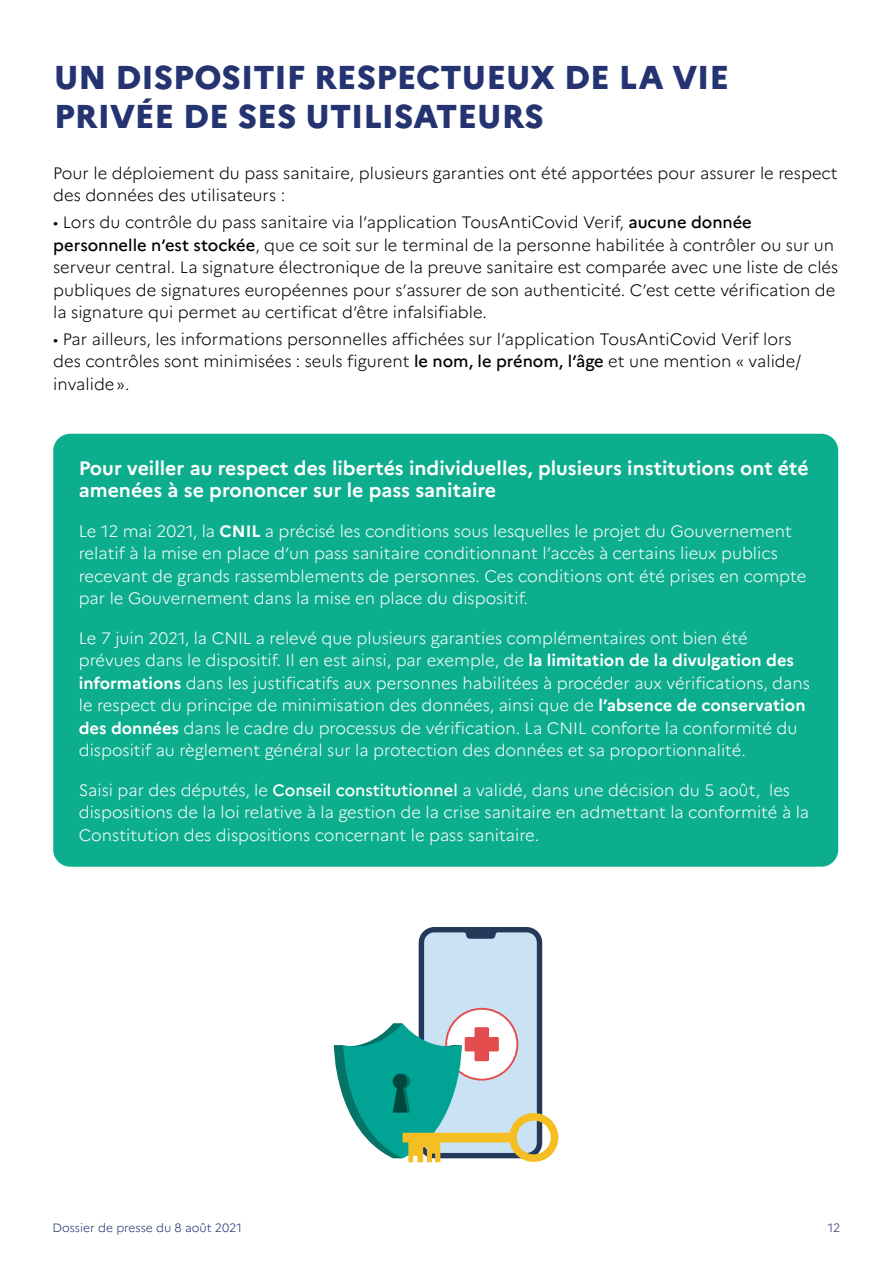
<style>
.page{position:relative;width:893px;height:1263px;background:#fff}
.page>*{position:absolute;margin:0;border:0;box-sizing:border-box;transform-origin:0 0}
.t1{font:800 33px/39px "Marianne";color:#253471}
.t2{font:700 19.5px/22.5px "Marianne";color:#fff}
.t3{font:300 16.5px/22.5px "Marianne";color:#fff}
.t4{font:300 16.5px/22.5px "Marianne";color:#000}
.t5{font:300 12px "Marianne";color:#253471}
.s1{font-weight:500}
.s2{font-weight:700}
</style>
<div class="page">
<div style="left:53px;top:434px;width:785px;height:433px;background:#0dae8e;border-radius:17px"></div>
<svg style="left:334px;top:932px;width:224px;height:230px"></svg>
<h1 class="t1" style="left:54px;top:57px;width:676px">UN DISPOSITIF RESPECTUEUX DE LA VIE<br>PRIVÉE DE SES UTILISATEURS</h1>
<p class="t4" style="left:53px;top:162px;width:786px">Pour le déploiement du pass sanitaire, plusieurs garanties ont été apportées pour assurer le respect des données des utilisateurs :</p>
<p class="t4" style="left:53px;top:211px;width:787px">• Lors du contrôle du pass sanitaire via l’application TousAntiCovid Verif, <span class="s1">aucune donnée personnelle n’est stockée</span>, que ce soit sur le terminal de la personne habilitée à contrôler ou sur un serveur central. La signature électronique de la preuve sanitaire est comparée avec une liste de clés publiques de signatures européennes pour s’assurer de son authenticité. C’est cette vérification de la signature qui permet au certificat d’être infalsifiable.</p>
<p class="t4" style="left:53px;top:328px;width:749px">• Par ailleurs, les informations personnelles affichées sur l’application TousAntiCovid Verif lors des contrôles sont minimisées : seuls figurent <span class="s1">le nom, le prénom, l’âge</span> et une mention « valide/ invalide».</p>
<p class="t2" style="left:79px;top:456px;width:731px">Pour veiller au respect des libertés individuelles, plusieurs institutions ont été amenées à se prononcer sur le pass sanitaire</p>
<p class="t3" style="left:79px;top:519px;width:729px">Le 12 mai 2021, la <span class="s2">CNIL</span> a précisé les conditions sous lesquelles le projet du Gouvernement relatif à la mise en place d’un pass sanitaire conditionnant l’accès à certains lieux publics recevant de grands rassemblements de personnes. Ces conditions ont été prises en compte par le Gouvernement dans la mise en place du dispositif.</p>
<p class="t3" style="left:79px;top:626px;width:733px">Le 7 juin 2021, la CNIL a relevé que plusieurs garanties complémentaires ont bien été prévues dans le dispositif. Il en est ainsi, par exemple, de <span class="s2">la limitation de la divulgation des informations</span> dans les justificatifs aux personnes habilitées à procéder aux vérifications, dans le respect du principe de minimisation des données, ainsi que de <span class="s2">l’absence de conservation des données</span> dans le cadre du processus de vérification. La CNIL conforte la conformité du dispositif au règlement général sur la protection des données et sa proportionnalité.</p>
<p class="t3" style="left:79px;top:778px;width:732px">Saisi par des députés, le <span class="s1">Conseil constitutionnel</span> a validé, dans une décision du 5 août, les dispositions de la loi relative à la gestion de la crise sanitaire en admettant la conformité à la<br>Constitution des dispositions concernant le pass sanitaire.</p>
<p class="t5" style="left:52px;top:1220px;width:191px">Dossier de presse du 8 août 2021</p>
<p class="t5" style="left:828px;top:1220px;width:14px">12</p>
</div>
